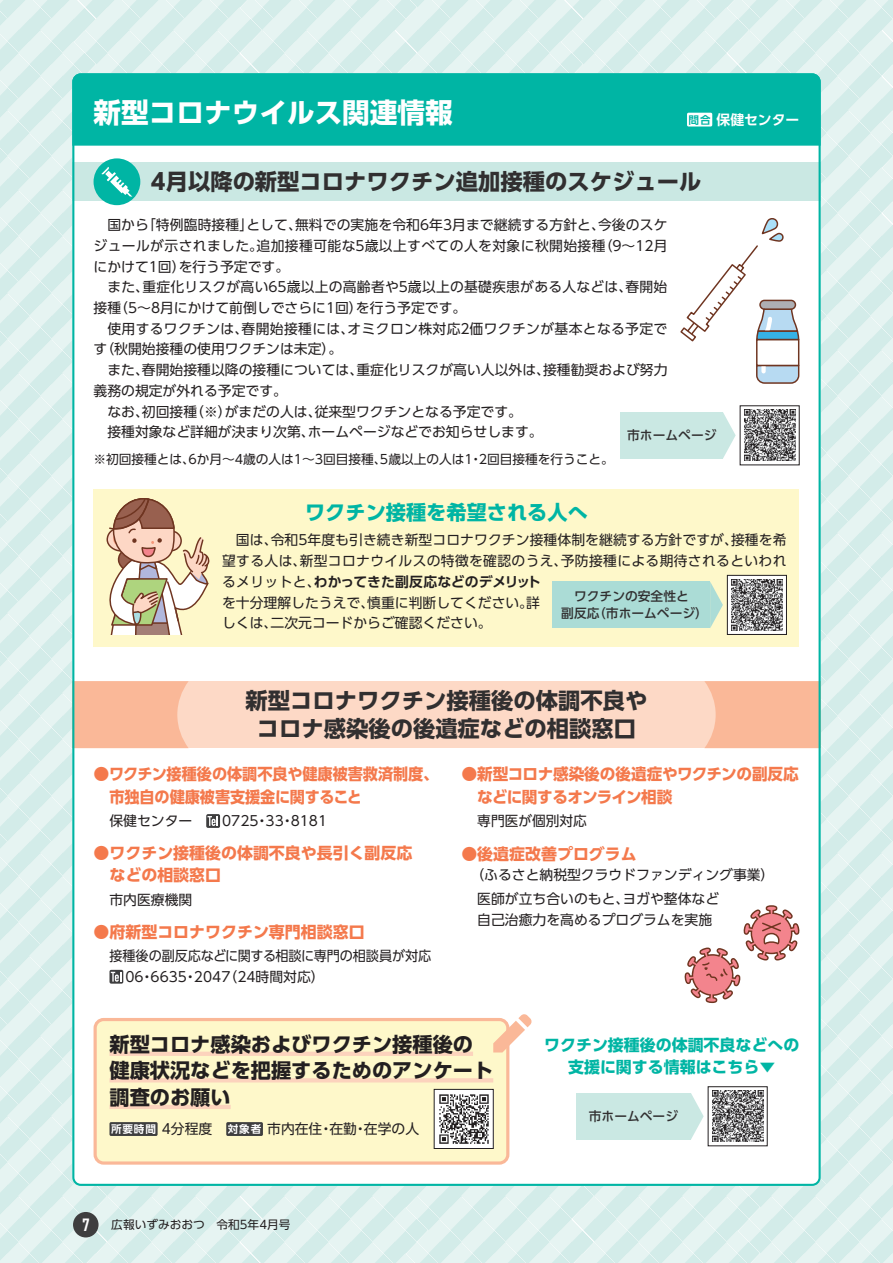
<style>
.page{position:relative;width:893px;height:1263px;background:#fff}
.page>*{position:absolute;margin:0;border:0;box-sizing:border-box;transform-origin:0 0}
.t1{font:700 27.6px "UD Shin Go Pr 6 N";color:#fff}
.t2{font:700 22.35px/27.6px "UD Shin Go Pr 6 N";color:#312f30;text-align:center}
.t3{font:700 20.25px/26.5px "UD Shin Go Pr 6 N";color:#231f20}
.t4{font:700 20.25px "UD Shin Go Pr 6 N";color:#00b5a4}
.t5{font:700 15.9px/22.4px "UD Shin Go Pr 6 N";color:#f4794c}
.t6{font:700 15.9px/22.4px "UD Shin Go Pr 6 N";letter-spacing:-.025em;color:#f4794c}
.t7{font:700 15.9px/22.4px "UD Shin Go Pr 6 N";color:#00b5a4;text-align:center}
.t8{font:13.8px/20.7px "UD Shin Go Pr 6 N";color:#231f20}
.t9{font:13.8px/20.7px "UD Shin Go Pr 6 N";letter-spacing:.025em;color:#231f20}
.t10{font:13.8px/20.7px "UD Shin Go Pr 6 N";color:#231f20;scale:.95 1}
.t11{font:700 13.8px "UD Shin Go Pr 6 N De";color:#231f20}
.t12{font:700 13.8px "UD Shin Go Pr 6 N De";color:#fff}
.t13{font:12.75px "UD Shin Go Pr 6 N";letter-spacing:-.005em;color:#231f20}
.t14{font:500 12.75px/17px "UD Shin Go Pr 6 N";color:#312f30;text-align:center}
.t15{font:11.7px "UD Shin Go Pr 6 N";color:#231f20}
.s1{font-size:10.65px;color:#00b5a4}
.s2{font-family:"UD Shin Go Pr 6 N";font-weight:400}
.s3{font-family:"UD Shin Go Pr 6 N De";font-weight:700;font-size:10.65px;color:#fff}
.s4{font-family:"DIN2014";font-weight:600;font-stretch:condensed;font-size:18px;color:#fff}
</style>
<div class="page">
<div style="left:0;top:0;width:893px;height:1263px;background:linear-gradient(to right,#ddf0ee,#ddf0ee)"></div>
<div style="left:72px;top:73px;width:749px;height:1113px;background:#fff;border-radius:9px"></div>
<div style="left:72px;top:73px;width:749px;height:73px;background:#00b5a4"></div>
<div style="left:688px;top:113px;width:23px;height:13px;background:#fff"></div>
<div style="left:687px;top:113px;width:25px;height:13px;border:2px solid #fff"></div>
<div style="left:72px;top:163px;width:749px;height:38px;background:#cae8e3"></div>
<div style="left:94px;top:158px;width:46px;height:47px;background:#00b5a4;border-radius:50%"></div>
<svg style="left:101px;top:167px;width:31px;height:30px"></svg>
<img style="left:744px;top:410px;width:51px;height:51px">
<div style="left:621px;top:412px;width:102px;height:47px;background:#cae8e3"></div>
<svg style="left:723px;top:412px;width:13px;height:46px"></svg>
<div style="left:94px;top:490px;width:705px;height:157px;background:#fef8ca"></div>
<div style="left:727px;top:575px;width:59px;height:59px;background:linear-gradient(to right,#fff,#fff)"></div>
<img style="left:731px;top:579px;width:51px;height:51px">
<div style="left:727px;top:575px;width:60px;height:60px;border:1px solid #231f20"></div>
<div style="left:553px;top:581px;width:157px;height:47px;background:#abdcd6"></div>
<svg style="left:710px;top:582px;width:13px;height:46px"></svg>
<svg style="left:106px;top:498px;width:103px;height:136px"></svg>
<img style="left:712px;top:1091px;width:51px;height:51px">
<div style="left:576px;top:1093px;width:115px;height:47px;background:#cae8e3"></div>
<svg style="left:691px;top:1093px;width:13px;height:46px"></svg>
<div style="left:95px;top:1019px;width:413px;height:144px;background:#fef8ca;border-radius:9px"></div>
<hr style="left:109px;top:1052px;width:364px;height:4px;background:#fcd3bd">
<hr style="left:109px;top:1078px;width:384px;height:4px;background:#fcd3bd">
<hr style="left:109px;top:1105px;width:122px;height:4px;background:#fcd3bd">
<div style="left:110px;top:1123px;width:47px;height:12px;background:#3e3e3f"></div>
<div style="left:109px;top:1122px;width:49px;height:14px;border:2px solid #3e3e3f"></div>
<div style="left:227px;top:1123px;width:35px;height:12px;background:#3e3e3f"></div>
<div style="left:226px;top:1122px;width:37px;height:14px;border:2px solid #3e3e3f"></div>
<div style="left:94px;top:1018px;width:415px;height:147px;border:3px solid #fab898;border-radius:9px"></div>
<svg style="left:436px;top:1091px;width:55px;height:56px;background:#aaa9aa"></svg>
<div style="left:434px;top:1089px;width:59px;height:60px;border:1px solid #231f20"></div>
<svg style="left:206px;top:814px;width:14px;height:14px"></svg>
<svg style="left:109px;top:970px;width:14px;height:14px"></svg>
<div style="left:72px;top:681px;width:749px;height:67px;background:#fdd9c6"></div>
<svg style="left:75px;top:681px;width:114px;height:67px;background:#faba9b"></svg>
<svg style="left:704px;top:681px;width:114px;height:67px;background:#faba9b"></svg>
<svg style="left:680px;top:218px;width:119px;height:166px"></svg>
<svg style="left:685px;top:905px;width:114px;height:98px"></svg>
<svg style="left:493px;top:1014px;width:39px;height:38px"></svg>
<div style="left:73px;top:1212px;width:26px;height:25px;background:#3e3e3f;border-radius:50%"></div>
<h1 class="t1" style="left:94px;top:90px;width:361px">新型コロナウイルス関連情報</h1>
<p class="t12" style="left:689px;top:108px;width:112px"><span class="s1">問合</span>保健センター</p>
<h2 class="t2" style="left:151px;top:167px;width:552px">4月以降の新型コロナワクチン追加接種のスケジュール</h2>
<p class="t8" style="left:94px;top:214px;width:575px;text-align:justify;text-indent:14px">国から「特例臨時接種」として、無料での実施を令和6年3月まで継続する方針と、今後のスケジュールが示されました。追加接種可能な5歳以上すべての人を対象に秋開始接種（9～12月にかけて1回）を行う予定です。</p>
<p class="t8" style="left:94px;top:276px;width:575px;text-indent:14px">また、重症化リスクが高い65歳以上の高齢者や5歳以上の基礎疾患がある人などは、春開始接種（5～8月にかけて前倒しでさらに1回）を行う予定です。</p>
<p class="t9" style="left:94px;top:318px;width:575px;text-indent:14px">使用するワクチンは、春開始接種には、オミクロン株対応2価ワクチンが基本となる予定です（秋開始接種の使用ワクチンは未定）。</p>
<p class="t8" style="left:107px;top:359px;width:562px">また、春開始接種以降の接種については、重症化リスクが高い人以外は、接種勧奨および努力</p>
<p class="t8" style="left:94px;top:380px;width:195px">義務の規定が外れる予定です。</p>
<p class="t8" style="left:107px;top:401px;width:416px">なお、初回接種（※）がまだの人は、従来型ワクチンとなる予定です。</p>
<p class="t8" style="left:107px;top:421px;width:437px">接種対象など詳細が決まり次第、ホームページなどでお知らせします。</p>
<p class="t13" style="left:93px;top:448px;width:522px">※初回接種とは、6か月～4歳の人は1～3回目接種、5歳以上の人は1・2回目接種を行うこと。</p>
<p class="t14" style="left:627px;top:426px;width:91px">市ホームページ</p>
<h3 class="t4" style="left:305px;top:496px;width:284px">ワクチン接種を希望される人へ</h3>
<p class="t8" style="left:222px;top:529px;width:566px;text-align:right">国は、令和5年度も引き続き新型コロナワクチン接種体制を継続する方針ですが、接種を希望する人は、新型コロナウイルスの特徴を確認のうえ、予防接種による期待されるといわれ</p>
<p class="t11" style="left:222px;top:570px;width:320px"><span class="s2">るメリットと、</span>わかってきた副反応などのデメリット</p>
<p class="t8" style="left:222px;top:591px;width:319px">を十分理解したうえで、慎重に判断してください。詳しくは、二次元コードからご確認ください。</p>
<p class="t14" style="left:561px;top:588px;width:148px">ワクチンの安全性と<br>副反応（市ホームページ）</p>
<h2 class="t2" style="left:246px;top:686px;width:403px">新型コロナワクチン接種後の体調不良やコロナ感染後の後遺症などの相談窓口</h2>
<p class="t5" style="left:109px;top:763px;width:330px;text-indent:-16px">●ワクチン接種後の体調不良や健康被害救済制度、市独自の健康被害支援金に関すること</p>
<p class="t8" style="left:109px;top:810px;width:219px">保健センター　 0725・33・8181</p>
<p class="t5" style="left:109px;top:841px;width:304px;text-indent:-16px">●ワクチン接種後の体調不良や長引く副反応などの相談窓口</p>
<p class="t8" style="left:109px;top:889px;width:84px">市内医療機関</p>
<p class="t5" style="left:94px;top:920px;width:273px">●府新型コロナワクチン専門相談窓口</p>
<p class="t10" style="left:125px;top:945px;width:324px;text-indent:-16px">接種後の副反応などに関する相談に専門の相談員が対応<br>06・6635・2047（24時間対応）</p>
<p class="t6" style="left:477px;top:763px;width:323px;text-indent:-16px">●新型コロナ感染後の後遺症やワクチンの副反応などに関するオンライン相談</p>
<p class="t8" style="left:477px;top:810px;width:111px">専門医が個別対応</p>
<p class="t5" style="left:461px;top:842px;width:177px">●後遺症改善プログラム</p>
<p class="t8" style="left:477px;top:863px;width:299px;line-height:23.9px;text-indent:-7px">（ふるさと納税型クラウドファンディング事業）医師が立ち合いのもと、ヨガや整体など</p>
<p class="t8" style="left:477px;top:909px;width:236px">自己治癒力を高めるプログラムを実施</p>
<h3 class="t3" style="left:109px;top:1030px;width:385px">新型コロナ感染およびワクチン接種後の健康状況などを把握するためのアンケート調査のお願い</h3>
<p class="t8" style="left:111px;top:1118px;width:310px"><span class="s3">所要時間</span> 4分程度　<span class="s3">対象者</span>市内在住・在勤・在学の人</p>
<p class="t15" style="left:82px;top:1215px;width:210px"><span class="s4">7</span> 広報いずみおおつ　令和5年4月号</p>
<p class="t7" style="left:544px;top:1033px;width:257px">ワクチン接種後の体調不良などへの支援に関する情報はこちら▼</p>
<p class="t14" style="left:589px;top:1107px;width:91px">市ホームページ</p>
</div>
